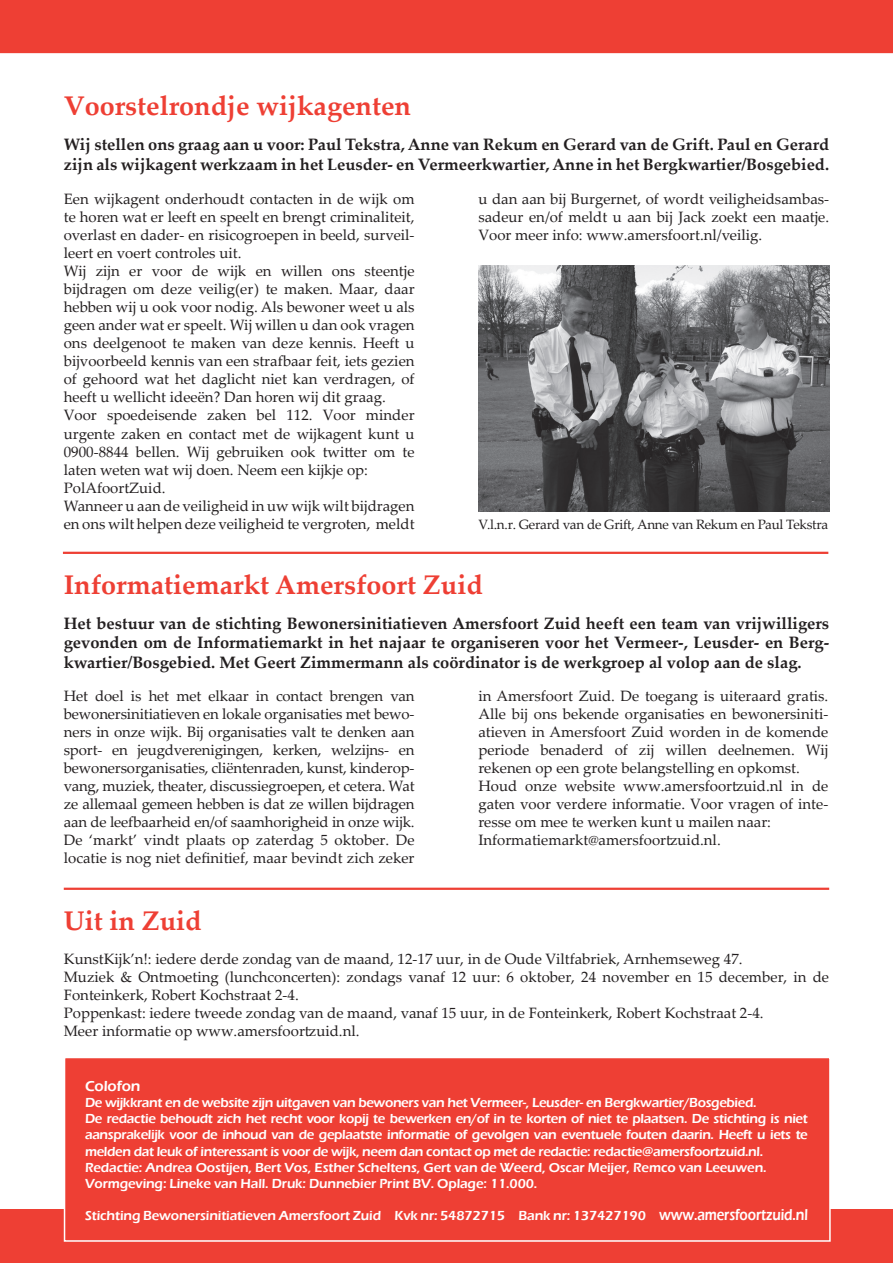
<style>
.page{position:relative;width:893px;height:1263px;background:#fff}
.page>*{position:absolute;margin:0;border:0;box-sizing:border-box;transform-origin:0 0}
.t1{font:700 27px "Palatino Linotype";color:#ee3f34}
.t2{font:700 16.5px/19.8px "Palatino Linotype";color:#231f20}
.t3{font:15px/18px "Palatino Linotype";color:#231f20}
.t4{font:600 15px "Eras ITC";letter-spacing:-.01em;color:#fff}
.t5{font:600 13.5px/16.2px "Eras ITC";letter-spacing:-.025em;color:#fff}
.t6{font:13.5px "Palatino Linotype";letter-spacing:-.02em;color:#231f20}
.s1{font-size:16.2px}
</style>
<div class="page">
<div style="left:0;top:1210px;width:893px;height:53px;background:#ee3f34"></div>
<div style="left:64px;top:1057px;width:767px;height:185px;background:#ee3f34;border:2px solid #fff"></div>
<div style="left:0;top:0;width:893px;height:53px;background:#ee3f34"></div>
<hr style="left:64px;top:888px;width:765px;height:2px;background:#ee3f34">
<hr style="left:63px;top:552px;width:765px;height:2px;background:#ee3f34">
<img style="left:478px;top:266px;width:351px;height:245px">
<h1 class="t1" style="left:64px;top:87px;width:349px">Voorstelrondje wijkagenten</h1>
<p class="t2" style="left:64px;top:134px;width:767px">Wij stellen ons graag aan u voor: Paul Tekstra, Anne van Rekum en Gerard van de Grift. Paul en Gerard zijn als wijkagent werkzaam in het Leusder- en Vermeerkwartier, Anne in het Bergkwartier/Bosgebied.</p>
<p class="t3" style="left:64px;top:190px;width:352px">Een wijkagent onderhoudt contacten in de wijk om te horen wat er leeft en speelt en brengt criminaliteit, overlast en dader- en risicogroepen in beeld, surveil&shy;leert en voert controles uit.<br>Wij zijn er voor de wijk en willen ons steentje bijdragen om deze veilig(er) te maken. Maar, daar hebben wij u ook voor nodig. Als bewoner weet u als geen ander wat er speelt. Wij willen u dan ook vragen ons deelgenoot te maken van deze kennis. Heeft u bijvoorbeeld kennis van een strafbaar feit, iets gezien of gehoord wat het daglicht niet kan verdragen, of heeft u wellicht ideeën? Dan horen wij dit graag.<br>Voor spoedeisende zaken bel 112. Voor minder urgente zaken en contact met de wijkagent kunt u 0900-8844 bellen. Wij gebruiken ook twitter om te laten weten wat wij doen. Neem een kijkje op:<br>PolAfoortZuid.<br>Wanneer u aan de veiligheid in uw wijk wilt bijdragen en ons wilt helpen deze veiligheid te vergroten, meldt</p>
<p class="t3" style="left:478px;top:190px;width:352px;text-align:justify">u dan aan bij Burgernet, of wordt veiligheidsambas&shy;sadeur en/of meldt u aan bij Jack zoekt een maatje.<br>Voor meer info: www.amersfoort.nl/veilig.</p>
<p class="t6" style="left:478px;top:515px;width:351px">V.l.n.r. Gerard van de Grift, Anne van Rekum en Paul Tekstra</p>
<h1 class="t1" style="left:64px;top:565px;width:421px">Informatiemarkt Amersfoort Zuid</h1>
<p class="t2" style="left:64px;top:613px;width:767px;text-align:justify">Het bestuur van de stichting Bewonersinitiatieven Amersfoort Zuid heeft een team van vrijwilligers gevonden om de Informatiemarkt in het najaar te organiseren voor het Vermeer-, Leusder- en Berg&shy;kwartier/Bosgebied. Met Geert Zimmermann als coördinator is de werkgroep al volop aan de slag.</p>
<p class="t3" style="left:64px;top:686px;width:352px;text-align:justify">Het doel is het met elkaar in contact brengen van bewonersinitiatieven en lokale organisaties met bewo&shy;ners in onze wijk. Bij organisaties valt te denken aan sport- en jeugdverenigingen, kerken, welzijns- en bewonersorganisaties, cliëntenraden, kunst, kinderop&shy;vang, muziek, theater, discussiegroepen, et cetera. Wat ze allemaal gemeen hebben is dat ze willen bijdragen aan de leefbaarheid en/of saamhorigheid in onze wijk.<br>De ‘markt’ vindt plaats op zaterdag 5 oktober. De locatie is nog niet definitief, maar bevindt zich zeker</p>
<p class="t3" style="left:478px;top:686px;width:351px">in Amersfoort Zuid. De toegang is uiteraard gratis.<br>Alle bij ons bekende organisaties en bewonersiniti&shy;atieven in Amersfoort Zuid worden in de komende periode benaderd of zij willen deelnemen. Wij rekenen op een grote belangstelling en opkomst.<br>Houd onze website www.amersfoortzuid.nl in de gaten voor verdere informatie. Voor vragen of inte&shy;resse om mee te werken kunt u mailen naar:<br>Informatiemarkt@amersfoortzuid.nl.</p>
<h1 class="t1" style="left:64px;top:901px;width:139px">Uit in Zuid</h1>
<p class="t3" style="left:64px;top:949px;width:767px">KunstKijk’n!: iedere derde zondag van de maand, 12-17 uur, in de Oude Viltfabriek, Arnhemseweg 47.<br>Muziek &amp; Ontmoeting (lunchconcerten): zondags vanaf 12 uur: 6 oktober, 24 november en 15 december, in de Fonteinkerk, Robert Kochstraat 2-4.<br>Poppenkast: iedere tweede zondag van de maand, vanaf 15 uur, in de Fonteinkerk, Robert Kochstraat 2-4.<br>Meer informatie op www.amersfoortzuid.nl.</p>
<p class="t4" style="left:85px;top:1077px;width:57px">Colofon</p>
<p class="t5" style="left:85px;top:1094px;width:724px">De wijkkrant en de website zijn uitgaven van bewoners van het Vermeer-, Leusder- en Bergkwartier/Bosgebied.<br>De redactie behoudt zich het recht voor kopij te bewerken en/of in te korten of niet te plaatsen. De stichting is niet aansprakelijk voor de inhoud van de geplaatste informatie of gevolgen van eventuele fouten daarin. Heeft u iets te melden dat leuk of interessant is voor de wijk, neem dan contact op met de redactie: redactie@amersfoortzuid.nl.<br>Redactie: Andrea Oostijen, Bert Vos, Esther Scheltens, Gert van de Weerd, Oscar Meijer, Remco van Leeuwen.<br>Vormgeving: Lineke van Hall. Druk: Dunnebier Print BV. Oplage: 11.000.</p>
<p class="t5" style="left:85px;top:1208px;width:724px">Stichting Bewonersinitiatieven Amersfoort Zuid Kvk nr: 54872715 Bank nr: 137427190 <span class="s1">www.amersfoortzuid.nl</span></p>
</div>
